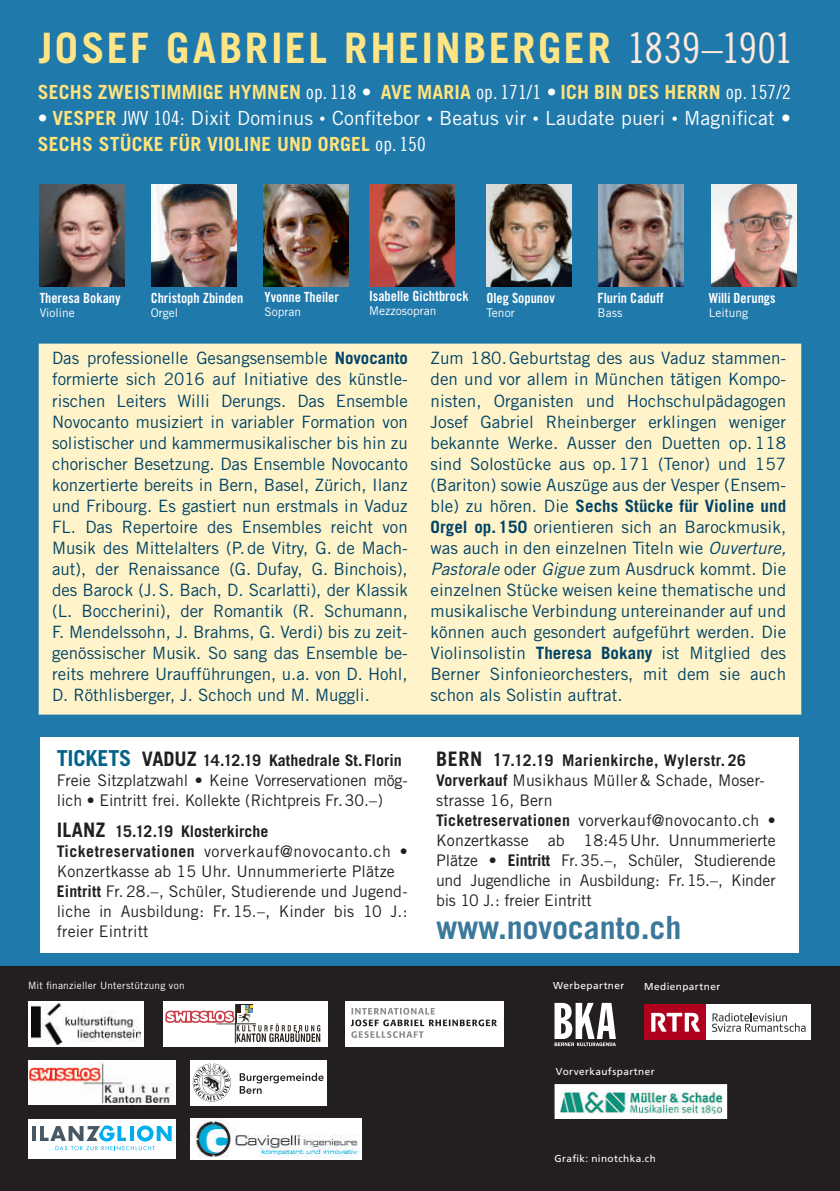
<style>
.page{position:relative;width:840px;height:1191px;background:#fff}
.page>*{position:absolute;margin:0;border:0;box-sizing:border-box;transform-origin:0 0}
.t1{font:700 42px "Trade Gothic";letter-spacing:.055em;color:#ffe585}
.t2{font:700 32px "Trade Gothic";letter-spacing:-.01em;color:#3b799c}
.t3{font:19.6px/26px "Trade Gothic";letter-spacing:.01em;color:#fff}
.t4{font:700 19.6px "Trade Gothic";letter-spacing:.01em;color:#ffe37c}
.t5{font:17px/21px "Trade Gothic";color:#004367;text-align:justify}
.t6{font:16px/20px "Trade Gothic";letter-spacing:.005em;color:#231f20}
.t7{font:14px "Trade Gothic Bold Cond Twenty";color:#fff}
.t8{font:12px "Trade Gothic";color:#fff}
.t9{font:10px "Frutiger";letter-spacing:.04em;color:#fff}
.t10{font:10px "Trade Gothic";letter-spacing:.025em;color:#fff}
.s1{font-family:"Trade Gothic Cond Eighteen";font-weight:400;color:#fee9da}
.s2{font-family:"Trade Gothic Cond Eighteen";font-weight:400;color:#fff}
.s3{font-family:"Trade Gothic Cond Eighteen"}
.s4{font-weight:700;color:#ffe37c}
.s5{font-weight:300;font-size:12px}
.s6{font-weight:700}
.s7{font-style:italic}
.s8{font-weight:700;font-size:22px;color:#036288}
.s9{font-weight:700;font-size:20px}
.s10{font-weight:700;font-size:18px}
</style>
<div class="page">
<div style="left:0;top:0;width:839px;height:1143px;background:#2079ab"></div>
<div style="left:40px;top:344px;width:759px;height:369px;background:#fef3c9"></div>
<div style="left:39px;top:343px;width:761px;height:371px;border:2px solid #fef4cc"></div>
<img style="left:40px;top:184px;width:85px;height:102px">
<img style="left:263px;top:184px;width:85px;height:102px">
<img style="left:486px;top:184px;width:85px;height:102px">
<img style="left:711px;top:184px;width:84px;height:102px">
<img style="left:369px;top:184px;width:85px;height:102px">
<img style="left:598px;top:184px;width:84px;height:102px">
<div style="left:0;top:967px;width:839px;height:224px;background:#231f20"></div>
<div style="left:643px;top:1003px;width:167px;height:36px;background:#fff"></div>
<div style="left:644px;top:1003px;width:61px;height:36px;background:#af001e"></div>
<svg style="left:651px;top:1012px;width:48px;height:19px"></svg>
<svg style="left:712px;top:1012px;width:93px;height:19px"></svg>
<img style="left:191px;top:1119px;width:170px;height:40px">
<img style="left:151px;top:184px;width:85px;height:102px">
<div style="left:40px;top:737px;width:758px;height:215px;background:#fff"></div>
<svg style="left:554px;top:1003px;width:61px;height:43px"></svg>
<img style="left:560px;top:1090px;width:160px;height:23px">
<div style="left:554px;top:1084px;width:172px;height:35px;border:5px solid #fff"></div>
<div style="left:28px;top:1001px;width:116px;height:45px;background:#fff"></div>
<img style="left:32px;top:1003px;width:108px;height:41px">
<div style="left:163px;top:1001px;width:164px;height:45px;background:#fff"></div>
<hr style="left:235px;top:1004px;width:1px;height:39px;background:#272118">
<svg style="left:165px;top:1004px;width:155px;height:38px"></svg>
<img style="left:28px;top:1060px;width:148px;height:44px">
<div style="left:345px;top:1001px;width:158px;height:45px;background:#fff"></div>
<svg style="left:351px;top:1008px;width:145px;height:30px"></svg>
<div style="left:190px;top:1060px;width:136px;height:46px;background:#fff"></div>
<svg style="left:193px;top:1063px;width:130px;height:38px"></svg>
<div style="left:28px;top:1119px;width:147px;height:39px;background:#fff"></div>
<hr style="left:32px;top:1126px;width:4px;height:15px;background:#475865">
<svg style="left:40px;top:1125px;width:131px;height:25px"></svg>
<h1 class="t1" style="left:39px;top:23px;width:755px">JOSEF GABRIEL RHEINBERGER <span class="s1">1839–1901</span></h1>
<p class="t4" style="left:38px;top:80px;width:754px">SECHS ZWEISTIMMIGE HYMNEN <span class="s2">op. 118 •</span> AVE MARIA <span class="s2">op. 171/1 •</span> ICH BIN DES HERRN <span class="s2">op. 157/2</span></p>
<p class="t3" style="left:38px;top:105px;width:754px"><span class="s3">•</span> <span class="s4">VESPER</span> <span class="s3">JWV 104:</span> Dixit Dominus <span class="s5">•</span> Confitebor <span class="s5">•</span> Beatus vir <span class="s5">•</span> Laudate pueri <span class="s5">•</span> Magnificat •<br><span class="s4">SECHS STÜCKE FÜR VIOLINE UND ORGEL</span> <span class="s3">op. 150</span></p>
<p class="t7" style="left:40px;top:289px;width:82px">Theresa Bokany</p>
<p class="t8" style="left:40px;top:305px;width:37px">Violine</p>
<p class="t7" style="left:151px;top:289px;width:94px">Christoph Zbinden</p>
<p class="t8" style="left:151px;top:305px;width:29px">Orgel</p>
<p class="t7" style="left:264px;top:289px;width:76px">Yvonne Theiler</p>
<p class="t8" style="left:264px;top:305px;width:38px">Sopran</p>
<p class="t7" style="left:369px;top:288px;width:101px">Isabelle Gichtbrock</p>
<p class="t8" style="left:369px;top:304px;width:69px">Mezzosopran</p>
<p class="t7" style="left:486px;top:289px;width:70px">Oleg Sopunov</p>
<p class="t8" style="left:486px;top:305px;width:30px">Tenor</p>
<p class="t7" style="left:597px;top:289px;width:68px">Flurin Caduff</p>
<p class="t8" style="left:597px;top:305px;width:26px">Bass</p>
<p class="t7" style="left:708px;top:289px;width:68px">Willi Derungs</p>
<p class="t8" style="left:708px;top:305px;width:41px">Leitung</p>
<p class="t5" style="left:52px;top:348px;width:357px">Das professionelle Gesangsensemble <span class="s6">Novocanto </span>formierte sich 2016 auf Initiative des künstle&shy;rischen Leiters Willi Derungs. Das Ensemble Novocanto musiziert in variabler Formation von solistischer und kammermusikalischer bis hin zu chorischer Besetzung. Das Ensemble Novocanto konzertierte bereits in Bern, Basel, Zürich, Ilanz und Fribourg. Es gastiert nun erstmals in Vaduz FL. Das Repertoire des Ensembles reicht von Musik des Mittelalters (P.de Vitry, G. de Mach&shy;aut), der Renaissance (G. Dufay, G. Binchois), des Barock (J.S. Bach, D. Scarlatti), der Klassik (L. Boccherini), der Romantik (R. Schumann, F. Mendelssohn, J. Brahms, G. Verdi) bis zu zeit&shy;genössischer Musik. So sang das Ensemble be&shy;reits mehrere Uraufführungen, u.a. von D. Hohl, D. Röthlisberger, J. Schoch und M. Muggli.</p>
<p class="t5" style="left:430px;top:348px;width:357px">Zum 180.Geburtstag des aus Vaduz stammen&shy;den und vor allem in München tätigen Kompo&shy;nisten, Organisten und Hochschulpädagogen Josef Gabriel Rheinberger erklingen weniger bekannte Werke. Ausser den Duetten op.118 sind Solostücke aus op.171 (Tenor) und 157 (Bariton) sowie Auszüge aus der Vesper (Ensem&shy;ble) zu hören. Die <span class="s6">Sechs Stücke für Violine und Orgel op.150</span> orientieren sich an Barockmusik, was auch in den einzelnen Titeln wie <span class="s7">Ouverture, Pastorale</span> oder <span class="s7">Gigue</span> zum Ausdruck kommt. Die einzelnen Stücke weisen keine thematische und musikalische Verbindung untereinander auf und können auch gesondert aufgeführt werden. Die Violinsolistin <span class="s6">Theresa Bokany</span> ist Mitglied des Berner Sinfonieorchesters, mit dem sie auch schon als Solistin auftrat.</p>
<p class="t6" style="left:57px;top:749px;width:352px"><span class="s8">TICKETS</span> <span class="s9">VADUZ</span> <span class="s6">14.12.19 Kathedrale St. Florin<br></span>Freie Sitzplatzwahl • Keine Vorreservationen mög&shy;lich • Eintritt frei. Kollekte (Richtpreis Fr.30.–)</p>
<p class="t6" style="left:57px;top:821px;width:352px"><span class="s9">ILANZ</span> <span class="s6">15.12.19 Klosterkirche Ticketreservationen</span> vorverkauf@novocanto.ch • Konzertkasse ab 15 Uhr. Unnummerierte Plätze <span class="s6">Eintritt</span> Fr.28.–, Schüler, Studierende und Jugend&shy;liche in Ausbildung: Fr.15.–, Kinder bis 10 J.: freier Eintritt</p>
<p class="t6" style="left:436px;top:750px;width:341px"><span class="s9">BERN</span> <span class="s10">1</span><span class="s6">7.12.19 Marienkirche, Wylerstr. 26<br>Vorverkauf</span> Musikhaus Müller&amp; Schade, Moser&shy;strasse 16, Bern<br><span class="s6">Ticketreservationen</span> vorverkauf@novocanto.ch • Konzertkasse ab 18:45Uhr. Unnummerierte Plätze • <span class="s6">Eintritt</span> Fr.35.–, Schüler, Studierende und Jugendliche in Ausbildung: Fr.15.–, Kinder bis 10 J.: freier Eintritt</p>
<h2 class="t2" style="left:436px;top:908px;width:247px">www.novocanto.ch</h2>
<p class="t10" style="left:28px;top:979px;width:158px">Mit finanzieller Unterstützung von</p>
<p class="t9" style="left:553px;top:980px;width:73px">Werbepartner</p>
<p class="t9" style="left:643px;top:980px;width:78px">Medienpartner</p>
<p class="t9" style="left:555px;top:1065px;width:100px">Vorverkaufspartner</p>
<p class="t9" style="left:554px;top:1152px;width:103px">Grafik: ninotchka.ch</p>
</div>
